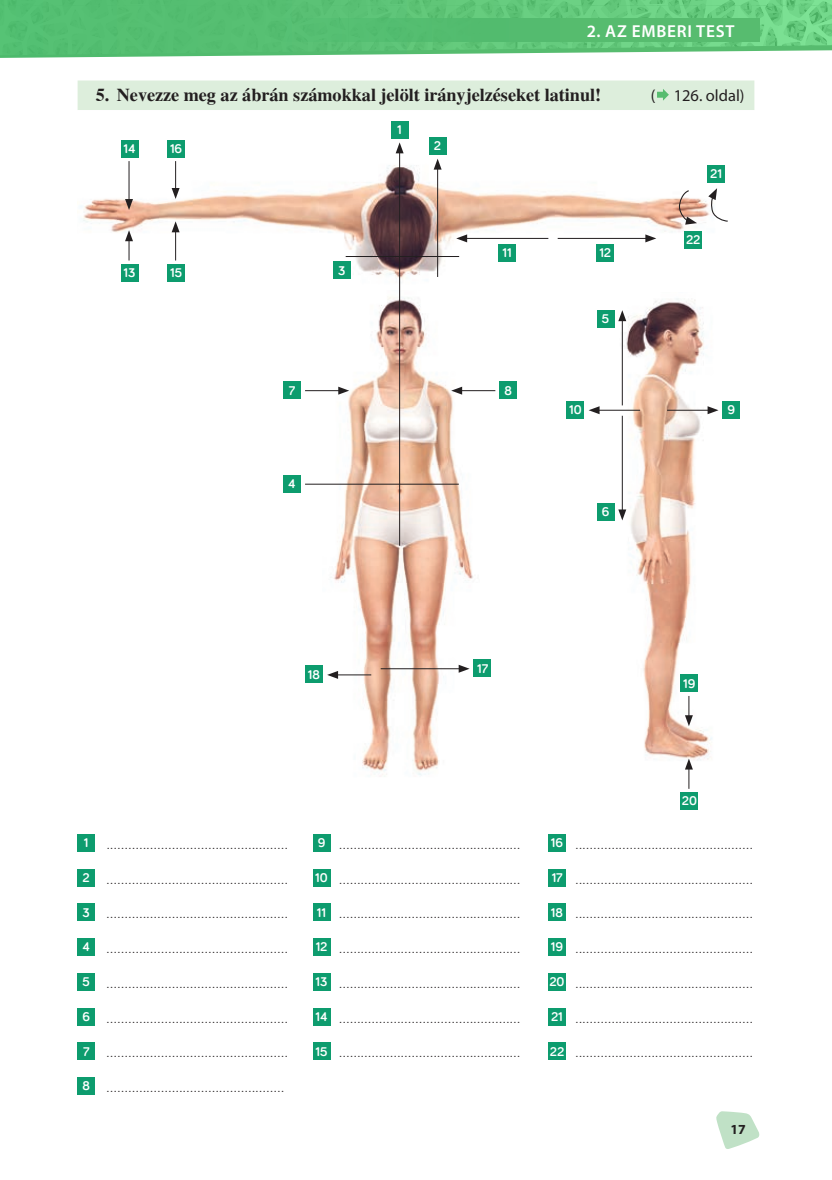
<style>
.page{position:relative;width:832px;height:1180px;background:#fff}
.page>*{position:absolute;margin:0;border:0;box-sizing:border-box;transform-origin:0 0}
.t1{font:700 18.2px "Toronto Mozaik";color:#231f20}
.t2{font:600 17.32px "Myriad Pro";letter-spacing:.045em;color:#fff}
.t3{font:16.45px "Myriad Pro";color:#231f20}
.t4{font:700 13.83px "Myriad Pro";color:#231f20}
.t5{font:700 12.95px "Bariol";color:#fff}
.t6{font:12.08px "Toronto Mozaik";color:#231f20}
.s1{font-family:"Bariol";font-weight:700;font-size:12.95px;color:#fff}
</style>
<div class="page">
<svg style="left:0;top:0;width:832px;height:58px;background:#6dca85"></svg>
<svg style="left:716px;top:1111px;width:44px;height:38px"></svg>
<div style="left:0;top:18px;width:759px;height:23px;background:#55bc6f"></div>
<div style="left:78px;top:80px;width:676px;height:30px;background:#ddeedc"></div>
<div style="left:78px;top:834px;width:17px;height:17px;background:#0d9c6e"></div>
<div style="left:313px;top:834px;width:17px;height:17px;background:#0d9c6e"></div>
<div style="left:548px;top:834px;width:17px;height:17px;background:#0d9c6e"></div>
<div style="left:78px;top:869px;width:17px;height:17px;background:#0d9c6e"></div>
<div style="left:313px;top:869px;width:17px;height:17px;background:#0d9c6e"></div>
<div style="left:548px;top:869px;width:17px;height:17px;background:#0d9c6e"></div>
<div style="left:78px;top:903px;width:17px;height:18px;background:#0d9c6e"></div>
<div style="left:313px;top:903px;width:17px;height:18px;background:#0d9c6e"></div>
<div style="left:548px;top:903px;width:17px;height:18px;background:#0d9c6e"></div>
<div style="left:78px;top:938px;width:17px;height:17px;background:#0d9c6e"></div>
<div style="left:313px;top:938px;width:17px;height:17px;background:#0d9c6e"></div>
<div style="left:548px;top:938px;width:17px;height:17px;background:#0d9c6e"></div>
<div style="left:78px;top:973px;width:17px;height:17px;background:#0d9c6e"></div>
<div style="left:313px;top:973px;width:17px;height:17px;background:#0d9c6e"></div>
<div style="left:548px;top:973px;width:17px;height:17px;background:#0d9c6e"></div>
<div style="left:78px;top:1007px;width:17px;height:18px;background:#0d9c6e"></div>
<div style="left:313px;top:1007px;width:17px;height:18px;background:#0d9c6e"></div>
<div style="left:548px;top:1007px;width:17px;height:18px;background:#0d9c6e"></div>
<div style="left:78px;top:1042px;width:17px;height:17px;background:#0d9c6e"></div>
<div style="left:313px;top:1042px;width:17px;height:17px;background:#0d9c6e"></div>
<div style="left:548px;top:1042px;width:17px;height:17px;background:#0d9c6e"></div>
<div style="left:78px;top:1077px;width:17px;height:17px;background:#0d9c6e"></div>
<img style="left:613px;top:298px;width:106px;height:462px">
<img style="left:80px;top:150px;width:637px;height:140px">
<img style="left:322px;top:291px;width:162px;height:486px">
<svg style="left:685px;top:758px;width:8px;height:30px"></svg>
<div style="left:681px;top:792px;width:17px;height:17px;background:#0d9c6e"></div>
<hr style="left:464px;top:238px;width:84px;height:1px;background:#231f20">
<svg style="left:456px;top:234px;width:11px;height:8px"></svg>
<hr style="left:557px;top:238px;width:91px;height:1px;background:#231f20">
<svg style="left:645px;top:234px;width:11px;height:8px"></svg>
<hr style="left:399px;top:151px;width:1px;height:394px;background:#231f20">
<svg style="left:395px;top:142px;width:8px;height:11px"></svg>
<hr style="left:437px;top:167px;width:1px;height:110px;background:#231f20">
<svg style="left:433px;top:159px;width:8px;height:11px"></svg>
<div style="left:391px;top:121px;width:17px;height:18px;background:#0d9c6e"></div>
<div style="left:429px;top:138px;width:17px;height:17px;background:#0d9c6e"></div>
<hr style="left:175px;top:161px;width:1px;height:30px;background:#231f20">
<svg style="left:172px;top:188px;width:8px;height:11px"></svg>
<hr style="left:175px;top:229px;width:1px;height:31px;background:#231f20">
<svg style="left:172px;top:221px;width:8px;height:11px"></svg>
<svg style="left:125px;top:230px;width:8px;height:30px"></svg>
<hr style="left:129px;top:161px;width:1px;height:41px;background:#231f20">
<svg style="left:125px;top:199px;width:8px;height:11px"></svg>
<div style="left:167px;top:140px;width:18px;height:17px;background:#0d9c6e"></div>
<div style="left:167px;top:264px;width:18px;height:17px;background:#0d9c6e"></div>
<div style="left:121px;top:264px;width:17px;height:17px;background:#0d9c6e"></div>
<div style="left:121px;top:140px;width:17px;height:17px;background:#0d9c6e"></div>
<hr style="left:346px;top:256px;width:113px;height:1px;background:#231f20">
<div style="left:333px;top:262px;width:17px;height:17px;background:#0d9c6e"></div>
<div style="left:498px;top:244px;width:18px;height:17px;background:#0d9c6e"></div>
<div style="left:596px;top:244px;width:18px;height:17px;background:#0d9c6e"></div>
<svg style="left:678px;top:189px;width:19px;height:36px"></svg>
<svg style="left:708px;top:188px;width:20px;height:34px"></svg>
<div style="left:684px;top:231px;width:18px;height:17px;background:#0d9c6e"></div>
<div style="left:707px;top:165px;width:17px;height:17px;background:#0d9c6e"></div>
<hr style="left:305px;top:390px;width:36px;height:1px;background:#231f20">
<svg style="left:338px;top:386px;width:11px;height:8px"></svg>
<hr style="left:335px;top:674px;width:36px;height:1px;background:#231f20">
<svg style="left:327px;top:671px;width:11px;height:8px"></svg>
<hr style="left:305px;top:484px;width:154px;height:1px;background:#231f20">
<hr style="left:459px;top:390px;width:36px;height:1px;background:#231f20">
<svg style="left:451px;top:386px;width:11px;height:8px"></svg>
<hr style="left:381px;top:668px;width:80px;height:1px;background:#231f20">
<svg style="left:458px;top:664px;width:11px;height:8px"></svg>
<div style="left:283px;top:381px;width:17px;height:18px;background:#0d9c6e"></div>
<div style="left:305px;top:666px;width:17px;height:17px;background:#0d9c6e"></div>
<div style="left:283px;top:475px;width:17px;height:17px;background:#0d9c6e"></div>
<div style="left:499px;top:381px;width:18px;height:18px;background:#0d9c6e"></div>
<div style="left:474px;top:659px;width:17px;height:18px;background:#0d9c6e"></div>
<svg style="left:685px;top:696px;width:8px;height:30px"></svg>
<div style="left:681px;top:674px;width:17px;height:18px;background:#0d9c6e"></div>
<hr style="left:667px;top:410px;width:43px;height:1px;background:#231f20">
<svg style="left:707px;top:406px;width:11px;height:8px"></svg>
<div style="left:723px;top:401px;width:17px;height:17px;background:#0d9c6e"></div>
<hr style="left:597px;top:410px;width:43px;height:1px;background:#231f20">
<svg style="left:588px;top:406px;width:11px;height:8px"></svg>
<div style="left:567px;top:401px;width:17px;height:17px;background:#0d9c6e"></div>
<hr style="left:622px;top:318px;width:1px;height:87px;background:#231f20">
<svg style="left:618px;top:310px;width:8px;height:11px"></svg>
<div style="left:597px;top:310px;width:17px;height:17px;background:#0d9c6e"></div>
<hr style="left:622px;top:416px;width:1px;height:96px;background:#231f20">
<svg style="left:618px;top:509px;width:8px;height:11px"></svg>
<div style="left:597px;top:503px;width:17px;height:17px;background:#0d9c6e"></div>
<h2 class="t2" style="left:587px;top:20px;width:149px">2. AZ EMBERI TEST</h2>
<h1 class="t1" style="left:96px;top:84px;width:507px">5. Nevezze meg az ábrán számokkal jelölt irányjelzéseket latinul!</h1>
<h3 class="t3" style="left:651px;top:85px;width:95px">( 126. oldal)</h3>
<p class="t5" style="left:124px;top:140px;width:13px">14</p>
<p class="t5" style="left:397px;top:121px;width:6px">1</p>
<p class="t5" style="left:170px;top:140px;width:14px">16</p>
<p class="t5" style="left:434px;top:137px;width:9px">2</p>
<p class="t5" style="left:124px;top:264px;width:13px">13</p>
<p class="t5" style="left:170px;top:264px;width:14px">15</p>
<p class="t5" style="left:338px;top:261px;width:9px">3</p>
<p class="t5" style="left:289px;top:381px;width:8px">7</p>
<p class="t5" style="left:288px;top:475px;width:9px">4</p>
<p class="t5" style="left:502px;top:243px;width:11px">11</p>
<p class="t5" style="left:599px;top:243px;width:13px">12</p>
<p class="t5" style="left:504px;top:381px;width:9px">8</p>
<p class="t5" style="left:602px;top:310px;width:9px">5</p>
<p class="t5" style="left:710px;top:165px;width:13px">21</p>
<p class="t5" style="left:686px;top:231px;width:16px">22</p>
<p class="t5" style="left:569px;top:401px;width:14px">10</p>
<p class="t5" style="left:727px;top:401px;width:9px">9</p>
<p class="t5" style="left:602px;top:503px;width:9px">6</p>
<p class="t5" style="left:308px;top:665px;width:14px">18</p>
<p class="t5" style="left:477px;top:659px;width:13px">17</p>
<p class="t5" style="left:683px;top:674px;width:14px">19</p>
<p class="t5" style="left:682px;top:792px;width:17px">20</p>
<p class="t6" style="left:84px;top:838px;width:205px"><span class="s1">1</span> ..................................................</p>
<p class="t6" style="left:318px;top:838px;width:204px"><span class="s1">9</span> ..................................................</p>
<p class="t6" style="left:551px;top:838px;width:203px"><span class="s1">16</span> .................................................</p>
<p class="t6" style="left:83px;top:872px;width:207px"><span class="s1">2</span> ..................................................</p>
<p class="t6" style="left:315px;top:872px;width:206px"><span class="s1">10</span> ..................................................</p>
<p class="t6" style="left:551px;top:872px;width:203px"><span class="s1">17</span> .................................................</p>
<p class="t6" style="left:82px;top:907px;width:207px"><span class="s1">3</span> ..................................................</p>
<p class="t6" style="left:317px;top:907px;width:205px"><span class="s1">11</span> ..................................................</p>
<p class="t6" style="left:551px;top:907px;width:203px"><span class="s1">18</span> .................................................</p>
<p class="t6" style="left:83px;top:942px;width:207px"><span class="s1">4</span> ..................................................</p>
<p class="t6" style="left:316px;top:942px;width:206px"><span class="s1">12</span> ..................................................</p>
<p class="t6" style="left:551px;top:942px;width:203px"><span class="s1">19</span> .................................................</p>
<p class="t6" style="left:82px;top:976px;width:207px"><span class="s1">5</span> ..................................................</p>
<p class="t6" style="left:316px;top:976px;width:206px"><span class="s1">13</span> ..................................................</p>
<p class="t6" style="left:549px;top:976px;width:205px"><span class="s1">20</span> .................................................</p>
<p class="t6" style="left:82px;top:1011px;width:207px"><span class="s1">6</span> ..................................................</p>
<p class="t6" style="left:316px;top:1011px;width:206px"><span class="s1">14</span> ..................................................</p>
<p class="t6" style="left:551px;top:1011px;width:203px"><span class="s1">21</span> .................................................</p>
<p class="t6" style="left:83px;top:1046px;width:206px"><span class="s1">7</span> ..................................................</p>
<p class="t6" style="left:315px;top:1046px;width:206px"><span class="s1">15</span> ..................................................</p>
<p class="t6" style="left:550px;top:1046px;width:204px"><span class="s1">22</span> .................................................</p>
<p class="t6" style="left:82px;top:1081px;width:203px"><span class="s1">8</span> .................................................</p>
<p class="t4" style="left:730px;top:1120px;width:17px">17</p>
</div>
